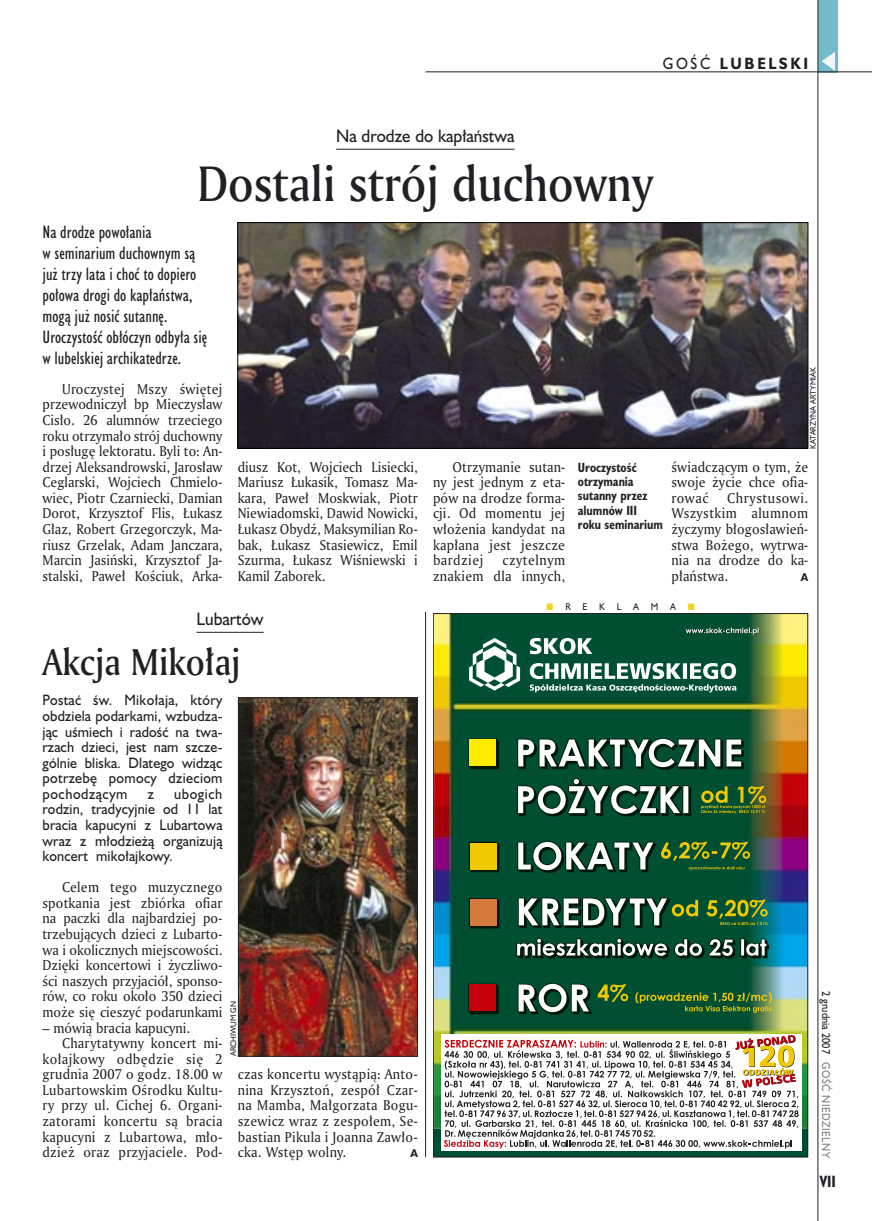
<style>
.page{position:relative;width:872px;height:1221px;background:#fff}
.page>*{position:absolute;margin:0;border:0;box-sizing:border-box;transform-origin:0 0}
._05a_tytyl_AmMd_32_pt{font:48px "Amerigo Md PL";color:#212125;scale:.9 1}
._05-9_tytyl_AmMd_24_pt{font:36px "Amerigo Md PL";color:#212125;scale:.9 1}
._06-4_lead_lokal_HuCn_11_pt{font:16.5px/21px "Humanst 521 Cn PL";color:#212125}
._04-3_nadtytul_lokal{font:16.5px "Humanst 521 PL";color:#212125;scale:.94 1}
.t1{font:700 15px "Humanst 521 PL";letter-spacing:.2em;color:#212125;scale:.9 1}
.t2{font:700 15px "Humanst 521 Cn PL";color:#212125;scale:.94 1}
._01_body_tekst{font:13.8px/15.6px "Amerigo PL";letter-spacing:.01em;color:#212125;text-align:justify;scale:.94 1}
._06-5_lead_lokal_maly_Hu_9_pt{font:13.8px/15.6px "Humanst 521 PL";letter-spacing:.01em;color:#212125;text-align:justify;scale:.94 1}
._09_podpis_zdjecia_HuCnB{font:700 12.3px/14.4px "Humanst 521 Cn PL";color:#212125;scale:.94 1}
.t3{font:10.5px "Humanst 521 PL";letter-spacing:.05em;color:#7f7f83;scale:.9 1}
.t4{font:10.5px "Humanst 521 PL";color:#212125;scale:.9 1}
._01_body_tekst-2{font:700 10.35px "Humanst 521 PL";color:#212125;scale:.9 1}
._19b_reklama_lewa{font:9px "Humanst 521 PL";color:#212125;scale:.94 1}
._09a_autor_zdjecia_Hu_5_pt{font:7.5px "Humanst 521 PL";color:#212125;scale:.94 1}
.s1{font-weight:400}
</style>
<div class="page">
<div style="left:818px;top:0;width:19px;height:72px;background:#75baca"></div>
<svg style="left:821px;top:52px;width:14px;height:19px"></svg>
<hr style="left:425px;top:72px;width:447px;height:1px;background:#212125">
<hr style="left:817px;top:0;width:1px;height:1220px;background:#212125">
<img style="left:239px;top:224px;width:567px;height:222px">
<div style="left:237px;top:222px;width:571px;height:226px;border:1px solid #000101"></div>
<img style="left:435px;top:615px;width:371px;height:512px">
<div style="left:441px;top:1034px;width:361px;height:116px;background:#fff"></div>
<svg style="left:530px;top:638px;width:62px;height:16px"></svg>
<svg style="left:469px;top:638px;width:51px;height:52px"></svg>
<svg style="left:530px;top:663px;width:206px;height:29px"></svg>
<svg style="left:701px;top:786px;width:65px;height:27px;background:#507322"></svg>
<svg style="left:469px;top:898px;width:30px;height:30px"></svg>
<div style="left:470px;top:898px;width:26px;height:27px;background:#d47a3c"></div>
<svg style="left:517px;top:982px;width:254px;height:32px;background:#3c6f45"></svg>
<svg style="left:468px;top:983px;width:31px;height:31px"></svg>
<div style="left:469px;top:984px;width:27px;height:27px;background:#c40009"></div>
<svg style="left:517px;top:738px;width:227px;height:31px"></svg>
<svg style="left:468px;top:738px;width:31px;height:31px"></svg>
<div style="left:469px;top:739px;width:27px;height:27px;background:#ffec00"></div>
<svg style="left:517px;top:778px;width:174px;height:38px"></svg>
<svg style="left:517px;top:841px;width:233px;height:31px"></svg>
<svg style="left:469px;top:841px;width:30px;height:31px"></svg>
<div style="left:470px;top:842px;width:26px;height:27px;background:#f0c900"></div>
<svg style="left:516px;top:897px;width:253px;height:61px"></svg>
<svg style="left:685px;top:627px;width:74px;height:8px"></svg>
<svg style="left:444px;top:1035px;width:354px;height:113px"></svg>
<hr style="left:197px;top:632px;width:67px;height:1px;background:#212125">
<hr style="left:425px;top:612px;width:1px;height:544px;background:#212125">
<img style="left:240px;top:699px;width:176px;height:355px">
<div style="left:238px;top:697px;width:180px;height:359px;border:1px solid #212125"></div>
<hr style="left:336px;top:149px;width:178px;height:1px;background:#212125">
<p class="t1" style="left:663px;top:53px;width:163px"><span class="s1">GOŚĆ</span> LUBELSKI</p>
<p class="_04-3_nadtytul_lokal" style="left:336px;top:125px;width:191px">Na drodze do kapłaństwa</p>
<p class="_05a_tytyl_AmMd_32_pt" style="left:197px;top:152px;width:508px">Dostali strój duchowny</p>
<p class="_06-4_lead_lokal_HuCn_11_pt" style="left:43px;top:221px;width:166px">Na drodze powołania<br>w seminarium duchownym są już trzy lata i choć to dopiero połowa drogi do kapłaństwa, mogą już nosić sutannę.<br>Uroczystość obłóczyn odbyła się w lubelskiej archikatedrze.</p>
<p class="_01_body_tekst" style="left:43px;top:380px;width:193px;text-indent:20px">Uroczystej Mszy świętej przewodniczył bp Mieczysław Cisło. 26 alumnów trzeciego roku otrzymało strój duchowny i posługę lektoratu. Byli to: An&shy;drzej Aleksandrowski, Jarosław Ceglarski, Wojciech Chmielo&shy;wiec, Piotr Czarniecki, Damian Dorot, Krzysztof Flis, Łukasz Głaz, Robert Grzegorczyk, Ma&shy;riusz Grzelak, Adam Janczara, Marcin Jasiński, Krzysztof Ja&shy;stalski, Paweł Kościuk, Arka-</p>
<p class="_01_body_tekst" style="left:238px;top:458px;width:193px">diusz Kot, Wojciech Lisiecki, Mariusz Łukasik, Tomasz Ma&shy;kara, Paweł Moskwiak, Piotr Niewiadomski, Dawid Nowicki, Łukasz Obydź, Maksymilian Ro&shy;bak, Łukasz Stasiewicz, Emil Szurma, Łukasz Wiśniewski i Kamil Zaborek.</p>
<p class="_01_body_tekst" style="left:433px;top:458px;width:142px;text-indent:20px">Otrzymanie sutan&shy;ny jest jednym z eta&shy;pów na drodze forma&shy;cji. Od momentu jej włożenia kandydat na kapłana jest jeszcze bardziej</p>
<p class="_01_body_tekst" style="left:433px;top:552px;width:142px;text-align:right">czytelnym<br>znakiem dla innych,</p>
<p class="_09_podpis_zdjecia_HuCnB" style="left:578px;top:459px;width:92px">Uroczystość otrzymania sutanny przez alumnów III roku seminarium</p>
<p class="_09a_autor_zdjecia_Hu_5_pt" style="left:808px;top:449px;width:88px;rotate:-90deg">KATARZYNA ARTYMIAK</p>
<p class="_01_body_tekst" style="left:671px;top:458px;width:147px">świadczącym o tym, że swoje życie chce ofia&shy;rować</p>
<p class="_01_body_tekst" style="left:671px;top:489px;width:147px;text-indent:56px">Chrystusowi.<br>Wszystkim alumnom życzymy błogosławień&shy;stwa Bożego, wytrwa&shy;nia na drodze do ka&shy;płaństwa.</p>
<p class="_01_body_tekst-2" style="left:801px;top:569px;width:10px">A</p>
<p class="_19b_reklama_lewa" style="left:565px;top:600px;width:7px">R</p>
<p class="_19b_reklama_lewa" style="left:582px;top:600px;width:7px">E</p>
<p class="_19b_reklama_lewa" style="left:599px;top:600px;width:8px">K</p>
<p class="_19b_reklama_lewa" style="left:616px;top:600px;width:6px">L</p>
<p class="_19b_reklama_lewa" style="left:633px;top:600px;width:8px">A</p>
<p class="_19b_reklama_lewa" style="left:650px;top:600px;width:9px">M</p>
<p class="_19b_reklama_lewa" style="left:670px;top:600px;width:8px">A</p>
<p class="_04-3_nadtytul_lokal" style="left:197px;top:607px;width:73px">Lubartów</p>
<p class="_05-9_tytyl_AmMd_24_pt" style="left:43px;top:637px;width:222px">Akcja Mikołaj</p>
<p class="_06-5_lead_lokal_maly_Hu_9_pt" style="left:43px;top:692px;width:193px">Postać św. Mikołaja, który obdziela podarkami, wzbudza&shy;jąc uśmiech i radość na twa&shy;rzach dzieci, jest nam szcze&shy;gólnie bliska. Dlatego widząc potrzebę pomocy dzieciom pochodzącym</p>
<p class="_06-5_lead_lokal_maly_Hu_9_pt" style="left:43px;top:785px;width:193px;text-indent:132px">ubogich rodzin, tradycyjnie od 11 lat bracia kapucyni z Lubartowa wraz z młodzieżą organizują koncert mikołajkowy.</p>
<p class="_01_body_tekst" style="left:43px;top:879px;width:193px;text-indent:20px">Celem tego muzycznego spotkania jest zbiórka ofiar na paczki dla najbardziej po&shy;trzebujących dzieci z Lubarto&shy;wa i okolicznych miejscowości.<br>Dzięki koncertowi i życzliwo&shy;ści naszych przyjaciół, sponso&shy;rów, co roku około 350 dzieci może się cieszyć podarunkami</p>
<p class="_01_body_tekst" style="left:43px;top:1019px;width:158px">– mówią bracia kapucyni.</p>
<p class="_01_body_tekst" style="left:43px;top:1034px;width:193px;text-indent:20px">Charytatywny koncert mi&shy;kołajkowy odbędzie się 2 grudnia 2007 o godz. 18.00 w Lubartowskim Ośrodku Kultu&shy;ry przy ul. Cichej 6. Organi&shy;zatorami koncertu są bracia kapucyni z Lubartowa, mło&shy;dzież oraz przyjaciele. Pod-</p>
<p class="_06-5_lead_lokal_maly_Hu_9_pt" style="left:148px;top:785px;width:8px">z</p>
<p class="_09a_autor_zdjecia_Hu_5_pt" style="left:228px;top:1056px;width:60px;rotate:-90deg">ARCHIWUM GN</p>
<p class="_01_body_tekst" style="left:238px;top:1066px;width:193px">czas koncertu wystąpią: Anto&shy;nina Krzysztoń, zespół Czar&shy;na Mamba, Małgorzata Bogu&shy;szewicz wraz z zespołem, Se&shy;bastian Pikula i Joanna Zawło&shy;cka. Wstęp wolny.</p>
<p class="_01_body_tekst-2" style="left:410px;top:1146px;width:10px">A</p>
<p class="t4" style="left:833px;top:990px;width:71px;rotate:90deg">2 grudnia 2007</p>
<p class="t3" style="left:833px;top:1062px;width:108px;rotate:90deg">GOŚĆ NIEDZIELNY</p>
<p class="t2" style="left:819px;top:1171px;width:19px">VII</p>
</div>
